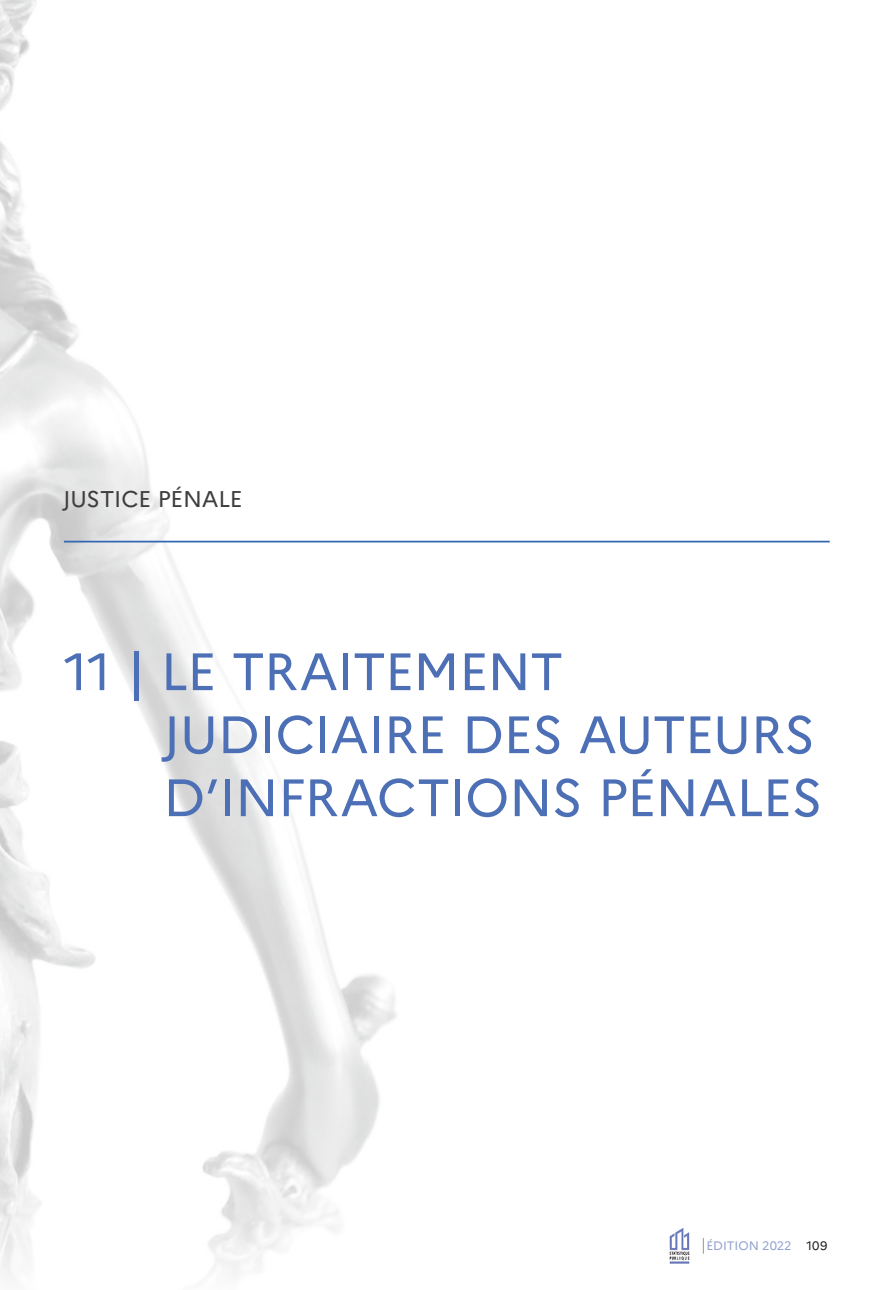
<style>
.page{position:relative;width:893px;height:1290px;background:#fff}
.page>*{position:absolute;margin:0;border:0;box-sizing:border-box;transform-origin:0 0}
.t1{font:52.5px/63px "Marianne";letter-spacing:-.015em;color:#4c6fb6}
.t2{font:22.75px "Marianne";letter-spacing:-.01em;color:#3e3e3f}
.t3{font:12.25px "Marianne";color:#94a2d1}
.s1{color:#231f20}
</style>
<div class="page">
<img style="left:0;top:0;width:414px;height:1277px">
<svg style="left:703px;top:1238px;width:1px;height:15px"></svg>
<img style="left:669px;top:1228px;width:21px;height:36px">
<hr style="left:64px;top:541px;width:766px;height:1px;background:#3566b1">
<p class="t2" style="left:63px;top:484px;width:181px">JUSTICE PÉNALE</p>
<p class="t1" style="left:163px;top:640px;width:661px;text-indent:-99px">11 | LE TRAITEMENT<br>JUDICIAIRE DES AUTEURS<br>D’INFRACTIONS PÉNALES</p>
<p class="t3" style="left:706px;top:1238px;width:123px">ÉDITION 2022 <span class="s1">109</span></p>
</div>
